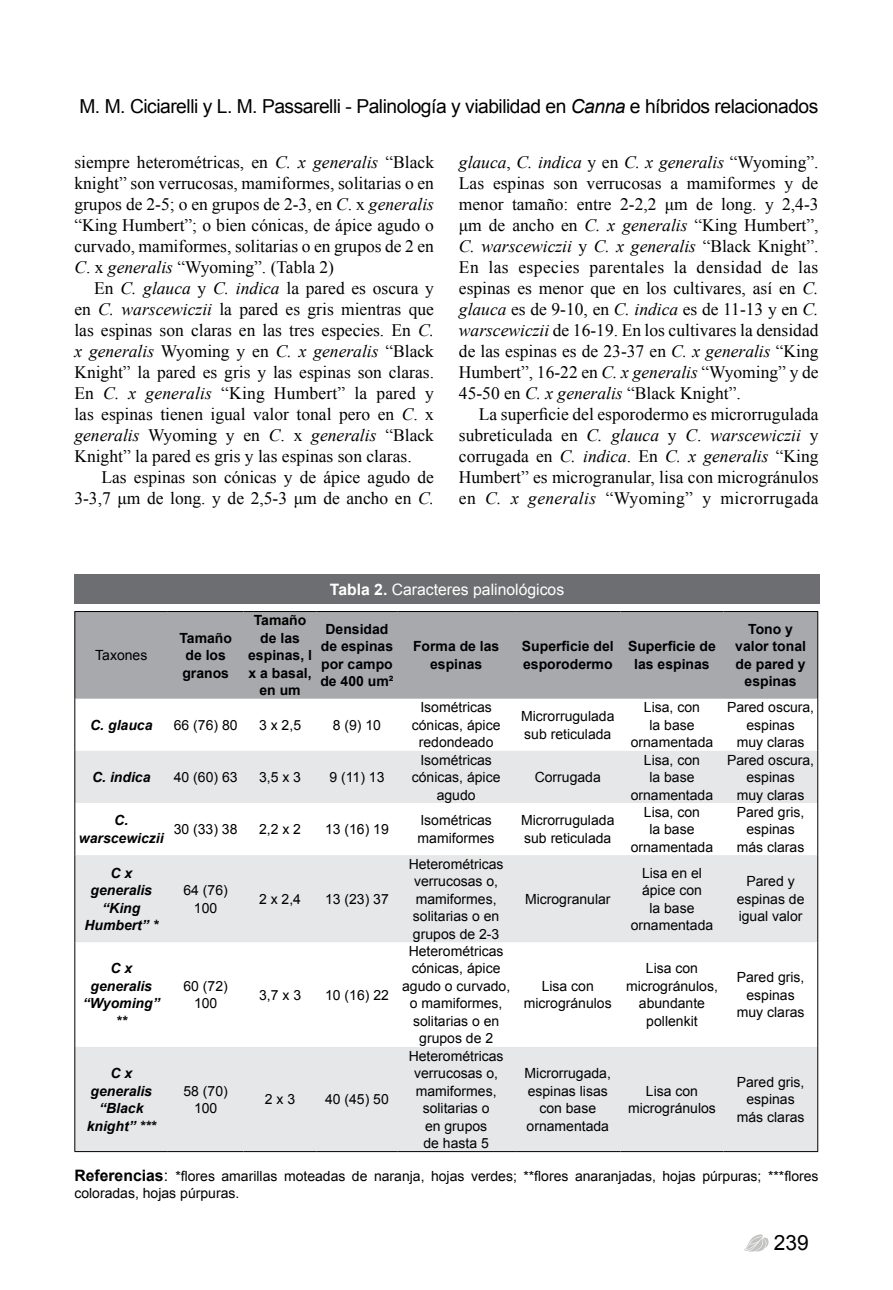
<style>
.page{position:relative;width:893px;height:1290px;background:#fff}
.page>*{position:absolute;margin:0;border:0;box-sizing:border-box;transform-origin:0 0}
.t1{font:21px "Arial";color:#000}
.t2{font:19.25px "Arial";letter-spacing:-.025em;color:#000}
.t3{font:17.5px/21px "Times New Roman";color:#000;text-align:justify}
.t4{font:15.75px "Arial";color:#fff}
.t5{font:14px/17.5px "Arial";color:#000;text-align:center}
.t6{font:700 14px/17.5px "Arial";color:#000;text-align:center}
.t7{font:italic 700 14px/17.5px "Arial";color:#000;text-align:center}
.s1{font-style:italic}
.s2{font-weight:700}
.s3{font-weight:700;font-size:15.75px}
.s4{font-size:15.75px}
</style>
<div class="page">
<svg style="left:744px;top:1234px;width:24px;height:17px"></svg>
<div style="left:74px;top:574px;width:746px;height:30px;background:#6d6e71"></div>
<div style="left:75px;top:612px;width:742px;height:87px;background:#a7a9ac"></div>
<svg style="left:75px;top:751px;width:742px;height:400px;fill:#e6e7e8"></svg>
<hr style="left:74px;top:611px;width:94px;height:1px;background:#000">
<hr style="left:74px;top:612px;width:1px;height:87px;background:#000">
<hr style="left:168px;top:611px;width:76px;height:1px;background:#000">
<hr style="left:244px;top:611px;width:73px;height:1px;background:#000">
<hr style="left:317px;top:611px;width:80px;height:1px;background:#000">
<hr style="left:397px;top:611px;width:118px;height:1px;background:#000">
<hr style="left:515px;top:611px;width:105px;height:1px;background:#000">
<hr style="left:620px;top:611px;width:103px;height:1px;background:#000">
<hr style="left:723px;top:611px;width:95px;height:1px;background:#000">
<hr style="left:817px;top:612px;width:1px;height:87px;background:#000">
<hr style="left:74px;top:699px;width:1px;height:52px;background:#000">
<hr style="left:817px;top:699px;width:1px;height:52px;background:#000">
<hr style="left:74px;top:751px;width:1px;height:52px;background:#000">
<hr style="left:817px;top:751px;width:1px;height:52px;background:#000">
<hr style="left:74px;top:803px;width:1px;height:52px;background:#000">
<hr style="left:817px;top:803px;width:1px;height:52px;background:#000">
<hr style="left:74px;top:855px;width:1px;height:87px;background:#000">
<hr style="left:817px;top:855px;width:1px;height:87px;background:#000">
<hr style="left:74px;top:942px;width:1px;height:105px;background:#000">
<hr style="left:817px;top:942px;width:1px;height:105px;background:#000">
<hr style="left:74px;top:1047px;width:1px;height:104px;background:#000">
<hr style="left:817px;top:1047px;width:1px;height:104px;background:#000">
<hr style="left:74px;top:1151px;width:94px;height:1px;background:#000">
<hr style="left:168px;top:1151px;width:76px;height:1px;background:#000">
<hr style="left:244px;top:1151px;width:73px;height:1px;background:#000">
<hr style="left:317px;top:1151px;width:80px;height:1px;background:#000">
<hr style="left:397px;top:1151px;width:118px;height:1px;background:#000">
<hr style="left:515px;top:1151px;width:105px;height:1px;background:#000">
<hr style="left:620px;top:1151px;width:103px;height:1px;background:#000">
<hr style="left:723px;top:1151px;width:95px;height:1px;background:#000">
<p class="t2" style="left:79px;top:94px;width:740px">M. M. Ciciarelli y L. M. Passarelli - Palinología y viabilidad en <span class="s1">Canna</span> e híbridos relacionados</p>
<p class="t3" style="left:74px;top:151px;width:361px">siempre heterométricas, en <span class="s1">C. x generalis</span> “Black knight” son verrucosas, mamiformes, solitarias o en grupos de 2-5; o en grupos de 2-3, en <span class="s1">C</span>. x <span class="s1">generalis </span>“King Humbert”; o bien cónicas, de ápice agudo o curvado, mamiformes, solitarias o en grupos de 2 en <span class="s1">C</span>. x <span class="s1">generalis</span> “Wyoming”. (Tabla 2)</p>
<p class="t3" style="left:74px;top:277px;width:361px;text-indent:20px">En <span class="s1">C. glauca</span> y <span class="s1">C. indica</span> la pared es oscura y en <span class="s1">C. warscewiczii</span> la pared es gris mientras que las espinas son claras en las tres especies. En <span class="s1">C. x generalis</span> Wyoming y en <span class="s1">C. x generalis</span> “Black Knight” la pared es gris y las espinas son claras.<br>En <span class="s1">C. x generalis</span> “King Humbert” la pared y las espinas tienen igual valor tonal pero en <span class="s1">C</span>. x <span class="s1">generalis</span> Wyoming y en <span class="s1">C</span>. x <span class="s1">generalis</span> “Black Knight” la pared es gris y las espinas son claras.</p>
<p class="t3" style="left:74px;top:466px;width:361px;text-align:right">Las espinas son cónicas y de ápice agudo de<br>3-3,7 μm de long. y de 2,5-3 μm de ancho en <span class="s1">C.</span></p>
<p class="t3" style="left:459px;top:151px;width:361px"><span class="s1">glauca</span>, <span class="s1">C. indica</span> y en <span class="s1">C. x generalis</span> “Wyoming”.<br>Las espinas son verrucosas a mamiformes y de menor tamaño: entre 2-2,2 μm de long. y 2,4-3 μm de ancho en <span class="s1">C. x generalis</span> “King Humbert”, <span class="s1">C. warscewiczii</span> y <span class="s1">C. x generalis</span> “Black Knight”.<br>En las especies parentales la densidad de las espinas es menor que en los cultivares, así en <span class="s1">C. glauca</span> es de 9-10, en <span class="s1">C. indica</span> es de 11-13 y en <span class="s1">C. warscewiczii</span> de 16-19. En los cultivares la densidad de las espinas es de 23-37 en <span class="s1">C. x generalis</span> “King Humbert”, 16-22 en <span class="s1">C. x generalis</span> “Wyoming” y de 45-50 en <span class="s1">C. x generalis</span> “Black Knight”.</p>
<p class="t3" style="left:459px;top:403px;width:361px;text-indent:20px">La superficie del esporodermo es microrrugulada subreticulada en <span class="s1">C. glauca</span> y <span class="s1">C</span>. <span class="s1">warscewiczii</span> y corrugada en <span class="s1">C. indica</span>. En <span class="s1">C. x generalis</span> “King Humbert” es microgranular, lisa con microgránulos en <span class="s1">C. x generalis</span> “Wyoming” y microrrugada</p>
<p class="t5" style="left:95px;top:647px;width:54px">Taxones</p>
<p class="t6" style="left:179px;top:629px;width:54px;text-align:left">Tamaño de los granos</p>
<p class="t4" style="left:330px;top:579px;width:236px"><span class="s2">Tabla 2.</span> Caracteres palinológicos</p>
<p class="t6" style="left:248px;top:612px;width:65px">Tamaño de las espinas, l x a basal, en um</p>
<p class="t6" style="left:320px;top:621px;width:75px">Densidad de espinas por campo de 400 um²</p>
<p class="t6" style="left:413px;top:638px;width:88px">Forma de las espinas</p>
<p class="t6" style="left:522px;top:638px;width:93px;text-align:left">Superficie del esporodermo</p>
<p class="t6" style="left:628px;top:638px;width:89px">Superficie de las espinas</p>
<p class="t6" style="left:735px;top:621px;width:72px">Tono y valor tonal de pared y espinas</p>
<p class="t7" style="left:90px;top:716px;width:64px">C. glauca</p>
<p class="t5" style="left:174px;top:716px;width:65px">66 (76) 80</p>
<p class="t5" style="left:259px;top:716px;width:44px">3 x 2,5</p>
<p class="t5" style="left:333px;top:716px;width:50px">8 (9) 10</p>
<p class="t7" style="left:92px;top:769px;width:60px">C. indica</p>
<p class="t5" style="left:174px;top:768px;width:65px">40 (60) 63</p>
<p class="t5" style="left:259px;top:768px;width:44px">3,5 x 3</p>
<p class="t5" style="left:329px;top:768px;width:56px">9 (11) 13</p>
<p class="t5" style="left:412px;top:699px;width:90px">Isométricas cónicas, ápice redondeado</p>
<p class="t5" style="left:521px;top:707px;width:95px;text-align:left">Microrrugulada sub reticulada</p>
<p class="t5" style="left:631px;top:699px;width:84px">Lisa, con<br>la base ornamentada</p>
<p class="t5" style="left:727px;top:699px;width:89px">Pared oscura, espinas<br>muy claras</p>
<p class="t5" style="left:412px;top:751px;width:90px">Isométricas cónicas, ápice agudo</p>
<p class="t5" style="left:535px;top:768px;width:68px">Corrugada</p>
<p class="t5" style="left:631px;top:751px;width:84px">Lisa, con<br>la base ornamentada</p>
<p class="t5" style="left:727px;top:751px;width:89px">Pared oscura, espinas<br>muy claras</p>
<p class="t7" style="left:79px;top:812px;width:86px">C. warscewiczii</p>
<p class="t5" style="left:174px;top:820px;width:65px">30 (33) 38</p>
<p class="t5" style="left:259px;top:820px;width:44px">2,2 x 2</p>
<p class="t5" style="left:325px;top:820px;width:65px">13 (16) 19</p>
<p class="t5" style="left:418px;top:812px;width:78px;text-align:left">Isométricas mamiformes</p>
<p class="t5" style="left:521px;top:812px;width:95px;text-align:left">Microrrugulada sub reticulada</p>
<p class="t5" style="left:631px;top:803px;width:84px">Lisa, con<br>la base ornamentada</p>
<p class="t5" style="left:737px;top:803px;width:69px">Pared gris, espinas más claras</p>
<p class="t7" style="left:84px;top:864px;width:75px">C x generalis “King<br>Humbert” *</p>
<p class="t5" style="left:409px;top:855px;width:96px">Heterométricas verrucosas o, mamiformes, solitarias o en grupos de 2-3</p>
<p class="t5" style="left:631px;top:864px;width:84px">Lisa en el ápice con<br>la base ornamentada</p>
<p class="t5" style="left:737px;top:873px;width:69px">Pared y espinas de igual valor</p>
<p class="t5" style="left:183px;top:881px;width:46px">64 (76)<br>100</p>
<p class="t5" style="left:259px;top:890px;width:44px">2 x 2,4</p>
<p class="t5" style="left:325px;top:890px;width:65px">13 (23) 37</p>
<p class="t5" style="left:525px;top:890px;width:87px">Microgranular</p>
<p class="t7" style="left:83px;top:960px;width:78px">C x generalis “Wyoming” **</p>
<p class="t7" style="left:87px;top:1065px;width:71px">C x generalis “Black knight” ***</p>
<p class="t5" style="left:184px;top:977px;width:46px">60 (72)<br>100</p>
<p class="t5" style="left:259px;top:986px;width:44px">3,7 x 3</p>
<p class="t5" style="left:325px;top:986px;width:65px">10 (16) 22</p>
<p class="t5" style="left:183px;top:1082px;width:46px">58 (70)<br>100</p>
<p class="t5" style="left:265px;top:1091px;width:32px">2 x 3</p>
<p class="t5" style="left:325px;top:1091px;width:65px">40 (45) 50</p>
<p class="t5" style="left:402px;top:942px;width:110px">Heterométricas cónicas, ápice agudo o curvado, o mamiformes, solitarias o en grupos de 2</p>
<p class="t5" style="left:409px;top:1047px;width:96px">Heterométricas verrucosas o, mamiformes, solitarias o<br>en grupos<br>de hasta 5</p>
<p class="t5" style="left:524px;top:977px;width:89px">Lisa con microgránulos</p>
<p class="t5" style="left:525px;top:1064px;width:88px">Microrrugada, espinas lisas con base ornamentada</p>
<p class="t5" style="left:626px;top:960px;width:93px">Lisa con microgránulos, abundante pollenkit</p>
<p class="t5" style="left:737px;top:969px;width:69px">Pared gris, espinas muy claras</p>
<p class="t5" style="left:628px;top:1082px;width:89px">Lisa con microgránulos</p>
<p class="t5" style="left:737px;top:1073px;width:69px">Pared gris, espinas más claras</p>
<p class="t5" style="left:74px;top:1167px;width:746px;text-align:left"><span class="s3">Referencias</span><span class="s4">:</span> *flores amarillas moteadas de naranja, hojas verdes; **flores anaranjadas, hojas púrpuras; ***flores coloradas, hojas púrpuras.</p>
<p class="t1" style="left:774px;top:1228px;width:37px">239</p>
</div>
